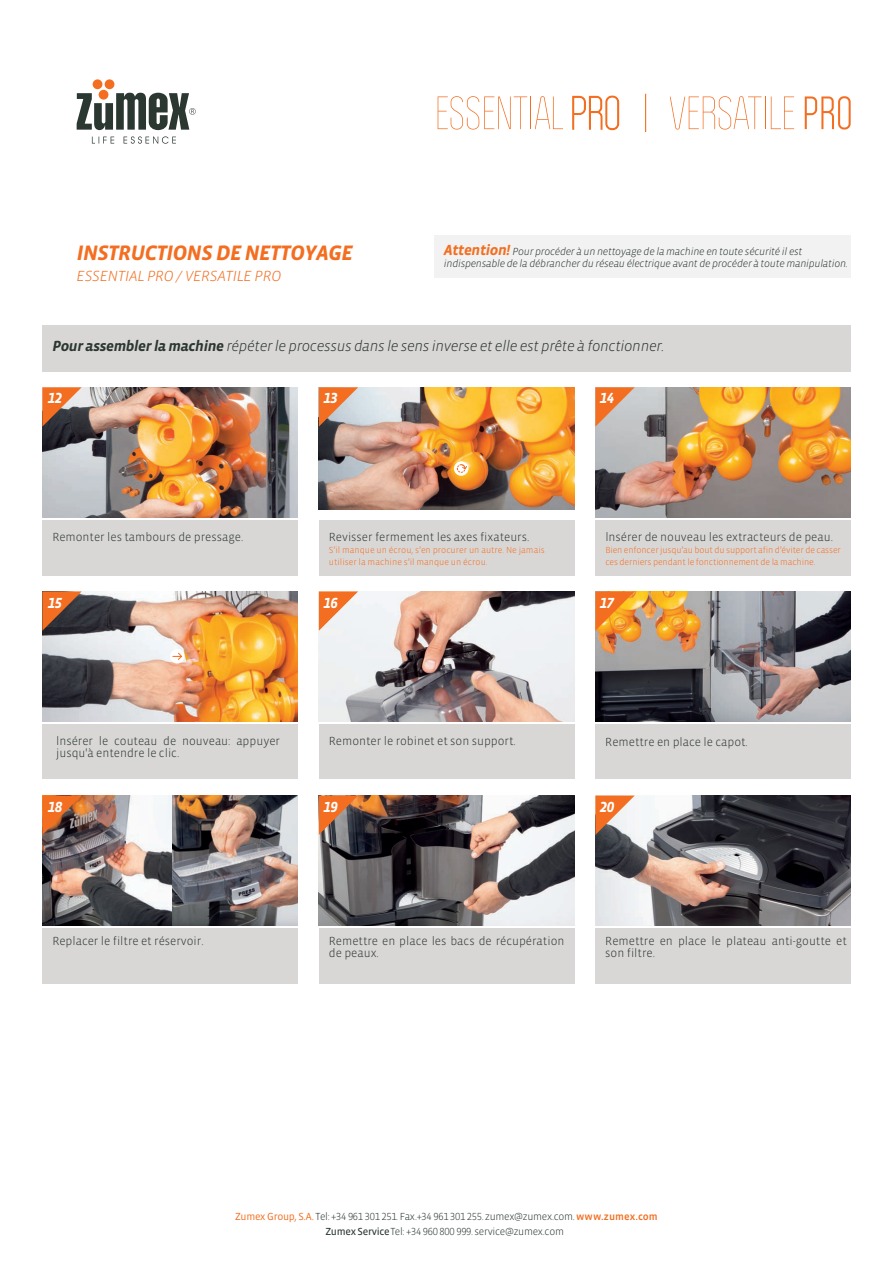
<style>
.page{position:relative;width:893px;height:1263px;background:#fff}
.page>*{position:absolute;margin:0;border:0;box-sizing:border-box;transform-origin:0 0}
.t1{font:italic 700 21.45px "Vista Sans";letter-spacing:-.025em;color:#f36e21}
.t2{font:italic 300 15px "Vista Sans";letter-spacing:-.025em;color:#2b3731}
.t3{font:italic 300 15px "Vista Sans";letter-spacing:-.01em;color:#f36e21}
.t4{font:15px "Vista Sans Alt Bold Ita";letter-spacing:-.04em;color:#fff}
.t5{font:300 12px/12px "Vista Sans";color:#2b3731}
.t6{font:italic 300 10.5px/12.6px "Vista Sans";letter-spacing:-.025em;color:#2b3731}
.t7{font:300 10.5px "Vista Sans";letter-spacing:-.025em;color:#2b3731}
.t8{font:300 9px/12px "Vista Sans";letter-spacing:-.015em;color:#f36e21}
.s1{font-weight:700;font-size:15px;color:#f36e21}
.s2{font-weight:700}
.s3{font-weight:400;color:#f36e21}
.s4{font-family:"Vista Sans Alt"}
.s5{font-family:"Vista Sans Med";font-weight:400;color:#f36e21}
.s6{font-family:"Vista Sans Reg";font-weight:400}
</style>
<div class="page">
<img style="left:319px;top:795px;width:255px;height:130px">
<img style="left:595px;top:795px;width:256px;height:130px">
<img style="left:595px;top:591px;width:256px;height:130px">
<img style="left:319px;top:591px;width:255px;height:130px">
<img style="left:42px;top:591px;width:256px;height:130px">
<div style="left:42px;top:325px;width:808px;height:47px;background:#d9d7d6"></div>
<div style="left:170px;top:649px;width:14px;height:14px;background:#fff;border-radius:50%"></div>
<svg style="left:173px;top:653px;width:9px;height:7px"></svg>
<img style="left:42px;top:387px;width:256px;height:130px">
<img style="left:319px;top:387px;width:255px;height:123px">
<img style="left:595px;top:387px;width:256px;height:130px">
<div style="left:42px;top:520px;width:256px;height:55px;background:#d9d7d6"></div>
<div style="left:319px;top:520px;width:255px;height:55px;background:#d9d7d6"></div>
<div style="left:595px;top:520px;width:255px;height:55px;background:#d9d7d6"></div>
<svg style="left:42px;top:387px;width:40px;height:40px"></svg>
<svg style="left:319px;top:387px;width:39px;height:40px"></svg>
<svg style="left:595px;top:387px;width:40px;height:40px"></svg>
<svg style="left:77px;top:79px;width:119px;height:65px"></svg>
<div style="left:42px;top:724px;width:256px;height:55px;background:#d9d7d6"></div>
<div style="left:319px;top:724px;width:255px;height:55px;background:#d9d7d6"></div>
<div style="left:595px;top:724px;width:255px;height:55px;background:#d9d7d6"></div>
<svg style="left:42px;top:591px;width:40px;height:40px"></svg>
<svg style="left:319px;top:591px;width:39px;height:40px"></svg>
<svg style="left:595px;top:591px;width:40px;height:40px"></svg>
<img style="left:171px;top:795px;width:127px;height:130px">
<img style="left:42px;top:795px;width:129px;height:130px">
<div style="left:42px;top:928px;width:256px;height:55px;background:#d9d7d6"></div>
<div style="left:319px;top:928px;width:255px;height:55px;background:#d9d7d6"></div>
<div style="left:595px;top:928px;width:255px;height:55px;background:#d9d7d6"></div>
<svg style="left:42px;top:795px;width:40px;height:40px"></svg>
<svg style="left:319px;top:795px;width:39px;height:40px"></svg>
<svg style="left:595px;top:795px;width:40px;height:40px"></svg>
<svg style="left:454px;top:461px;width:14px;height:15px"></svg>
<svg style="left:461px;top:464px;width:6px;height:5px"></svg>
<div style="left:457px;top:464px;width:8px;height:8px;border:1px dashed #f36e21;border-radius:50%"></div>
<svg style="left:670px;top:96px;width:91px;height:34px"></svg>
<hr style="left:765px;top:96px;width:1px;height:33px;background:#f36e21">
<svg style="left:771px;top:96px;width:23px;height:33px"></svg>
<svg style="left:805px;top:96px;width:46px;height:34px"></svg>
<hr style="left:645px;top:94px;width:1px;height:38px;background:#f36e21">
<svg style="left:438px;top:96px;width:89px;height:34px"></svg>
<hr style="left:530px;top:96px;width:1px;height:33px;background:#f36e21">
<svg style="left:535px;top:96px;width:28px;height:33px"></svg>
<svg style="left:572px;top:95px;width:48px;height:36px"></svg>
<div style="left:434px;top:236px;width:417px;height:42px;background:#f2f2f2"></div>
<h1 class="t1" style="left:77px;top:242px;width:278px">INSTRUCTIONS DE NETTOYAGE</h1>
<p class="t6" style="left:444px;top:245px;width:406px"><span class="s1">Attention!</span> Pour procéder à un nettoyage de la machine en toute sécurité il est indispensable de la débrancher du réseau électrique avant de procéder à toute manipulation.</p>
<p class="t3" style="left:77px;top:268px;width:206px">ESSENTIAL PRO / VERSATILE PRO</p>
<p class="t2" style="left:52px;top:338px;width:614px"><span class="s2">Pour assembler la machine</span> répéter le processus dans le sens inverse et elle est prête à fonctionner.</p>
<p class="t4" style="left:48px;top:391px;width:16px">12</p>
<p class="t4" style="left:323px;top:391px;width:16px">13</p>
<p class="t4" style="left:600px;top:391px;width:16px">14</p>
<p class="t5" style="left:52px;top:532px;width:193px">Remonter les tambours de pressage.</p>
<p class="t5" style="left:329px;top:531px;width:202px">Revisser fermement les axes fixateurs.</p>
<p class="t8" style="left:329px;top:544px;width:217px">S’il manque un écrou, s’en procurer un autre. Ne jamais utiliser la machine s’il manque un écrou.</p>
<p class="t5" style="left:605px;top:531px;width:229px">lnsérer de nouveau les extracteurs de peau.</p>
<p class="t8" style="left:605px;top:544px;width:237px">Bien enfoncer jusqu’au bout du support afin d’éviter de casser ces derniers pendant le fonctionnement de la machine.</p>
<p class="t4" style="left:48px;top:595px;width:16px">15</p>
<p class="t4" style="left:323px;top:595px;width:16px">16</p>
<p class="t4" style="left:600px;top:595px;width:16px">17</p>
<p class="t5" style="left:56px;top:736px;width:225px">lnsérer le couteau de nouveau: appuyer</p>
<p class="t5" style="left:329px;top:736px;width:188px">Remonter le robinet et son support.</p>
<p class="t5" style="left:56px;top:748px;width:125px">jusqu'à entendre le clic.</p>
<p class="t5" style="left:605px;top:736px;width:144px">Remettre en place le capot.</p>
<p class="t4" style="left:48px;top:799px;width:16px">18</p>
<p class="t4" style="left:323px;top:799px;width:16px">19</p>
<p class="t4" style="left:600px;top:799px;width:16px">20</p>
<p class="t5" style="left:52px;top:935px;width:153px">Replacer le filtre et réservoir.</p>
<p class="t5" style="left:329px;top:935px;width:237px">Remettre en place les bacs de récupération de peaux.</p>
<p class="t5" style="left:605px;top:935px;width:243px">Remettre en place le plateau anti-goutte et son filtre.</p>
<p class="t7" style="left:235px;top:1211px;width:424px"><span class="s3">Zumex Group, S.A.</span> Tel: <span class="s4">+34 961 301 251</span>. Fax.<span class="s4">+34 961 301 255</span>. zumex@zumex.com. <span class="s5">www.zumex.com</span></p>
<p class="t7" style="left:325px;top:1226px;width:240px"><span class="s6">Zumex Service</span>Tel: <span class="s4">+34 960 800 999</span> . service@zumex.com</p>
</div>
